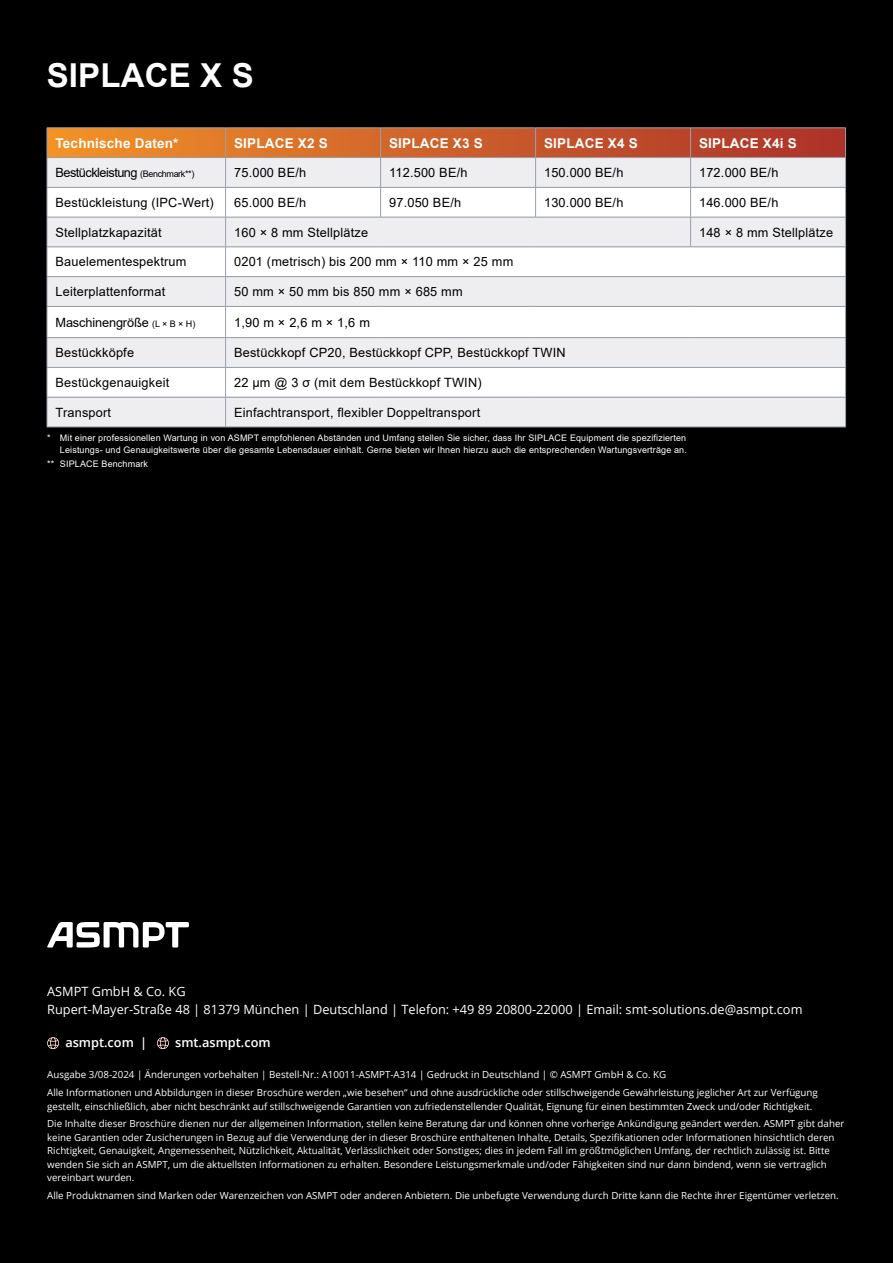
<style>
.page{position:relative;width:893px;height:1263px;background:#000}
.page>*{position:absolute;margin:0;border:0;box-sizing:border-box;transform-origin:0 0}
._01__Headline_22pt_9mm_silver{font:700 33px "Arial";letter-spacing:.005em;color:#fff}
._03__Copy_Roman__9pt_4mm{font:700 13.5px "Arial";letter-spacing:.015em;color:#fff}
._03__Copy_Roman__9pt_4mm-2{font:12.75px "Arial";letter-spacing:.015em;color:#000}
.ASM_Tabellenzeile{font:12.75px "Arial";letter-spacing:.015em;color:#000}
.ASMPT_Credits_Adress{font:12.75px/18px "Open Sans";color:#fff}
._03__Copy_Roman__9pt_4mm-3{font:12.75px "Arial";letter-spacing:-.04em;color:#000}
.ASMPT_URL{font:600 12.75px "Open Sans";color:#fff}
._03__Copy_Roman__9pt_4mm-4{font:12.75px "Arial";letter-spacing:-.01em;color:#000}
.ASMPT_Credits{font:9.75px/13.5px "Open Sans";color:#fff}
.ASM_Tabellenzeile-2{font:9px/12px "Arial";letter-spacing:.015em;color:#fff;text-align:right}
.s1{font-size:9px}
</style>
<div class="page">
<svg style="left:47px;top:922px;width:142px;height:25px"></svg>
<svg style="left:47px;top:1037px;width:12px;height:12px"></svg>
<svg style="left:157px;top:1037px;width:12px;height:12px"></svg>
<svg style="left:48px;top:277px;width:797px;height:29px;fill:#eeeef1"></svg>
<svg style="left:48px;top:218px;width:797px;height:58px;fill:#eeeef1"></svg>
<div style="left:48px;top:307px;width:797px;height:30px;background:#fff"></div>
<hr style="left:47px;top:217px;width:179px;height:1px;background:#98a0aa">
<hr style="left:47px;top:217px;width:1px;height:30px;background:#98a0aa">
<hr style="left:226px;top:217px;width:155px;height:1px;background:#98a0aa">
<hr style="left:225px;top:217px;width:1px;height:30px;background:#98a0aa">
<hr style="left:381px;top:217px;width:155px;height:1px;background:#98a0aa">
<hr style="left:536px;top:217px;width:155px;height:1px;background:#98a0aa">
<hr style="left:691px;top:217px;width:155px;height:1px;background:#98a0aa">
<hr style="left:690px;top:217px;width:1px;height:30px;background:#98a0aa">
<hr style="left:845px;top:217px;width:1px;height:30px;background:#98a0aa">
<hr style="left:47px;top:247px;width:179px;height:1px;background:#98a0aa">
<hr style="left:226px;top:247px;width:155px;height:1px;background:#98a0aa">
<hr style="left:381px;top:247px;width:155px;height:1px;background:#98a0aa">
<hr style="left:536px;top:247px;width:155px;height:1px;background:#98a0aa">
<hr style="left:691px;top:247px;width:155px;height:1px;background:#98a0aa">
<hr style="left:47px;top:276px;width:179px;height:1px;background:#98a0aa">
<svg style="left:47px;top:247px;width:1px;height:59px"></svg>
<hr style="left:226px;top:276px;width:155px;height:1px;background:#98a0aa">
<svg style="left:225px;top:247px;width:1px;height:59px"></svg>
<hr style="left:381px;top:276px;width:155px;height:1px;background:#98a0aa">
<hr style="left:536px;top:276px;width:155px;height:1px;background:#98a0aa">
<hr style="left:691px;top:276px;width:155px;height:1px;background:#98a0aa">
<svg style="left:845px;top:248px;width:1px;height:58px"></svg>
<hr style="left:47px;top:306px;width:179px;height:1px;background:#98a0aa">
<hr style="left:47px;top:307px;width:1px;height:30px;background:#98a0aa">
<hr style="left:226px;top:306px;width:155px;height:1px;background:#98a0aa">
<hr style="left:225px;top:307px;width:1px;height:30px;background:#98a0aa">
<hr style="left:381px;top:306px;width:155px;height:1px;background:#98a0aa">
<hr style="left:536px;top:306px;width:155px;height:1px;background:#98a0aa">
<hr style="left:691px;top:306px;width:155px;height:1px;background:#98a0aa">
<hr style="left:47px;top:337px;width:179px;height:1px;background:#98a0aa">
<hr style="left:226px;top:337px;width:155px;height:1px;background:#98a0aa">
<hr style="left:381px;top:337px;width:155px;height:1px;background:#98a0aa">
<hr style="left:536px;top:337px;width:155px;height:1px;background:#98a0aa">
<hr style="left:691px;top:337px;width:155px;height:1px;background:#98a0aa">
<svg style="left:47px;top:128px;width:799px;height:89px"></svg>
<hr style="left:47px;top:157px;width:179px;height:1px;background:#98a0aa">
<hr style="left:226px;top:157px;width:155px;height:1px;background:#98a0aa">
<hr style="left:381px;top:157px;width:155px;height:1px;background:#98a0aa">
<hr style="left:536px;top:157px;width:155px;height:1px;background:#98a0aa">
<hr style="left:691px;top:157px;width:155px;height:1px;background:#98a0aa">
<hr style="left:47px;top:427px;width:179px;height:1px;background:#98a0aa">
<hr style="left:226px;top:427px;width:155px;height:1px;background:#98a0aa">
<hr style="left:381px;top:427px;width:155px;height:1px;background:#98a0aa">
<hr style="left:536px;top:427px;width:155px;height:1px;background:#98a0aa">
<hr style="left:691px;top:427px;width:155px;height:1px;background:#98a0aa">
<svg style="left:47px;top:338px;width:799px;height:89px"></svg>
<hr style="left:381px;top:367px;width:155px;height:1px;background:#98a0aa">
<hr style="left:536px;top:367px;width:155px;height:1px;background:#98a0aa">
<hr style="left:691px;top:367px;width:155px;height:1px;background:#98a0aa">
<hr style="left:47px;top:397px;width:1px;height:30px;background:#98a0aa">
<hr style="left:225px;top:397px;width:1px;height:30px;background:#98a0aa">
<hr style="left:845px;top:397px;width:1px;height:30px;background:#98a0aa">
<hr style="left:845px;top:307px;width:1px;height:30px;background:#98a0aa">
<p class="_01__Headline_22pt_9mm_silver" style="left:47px;top:53px;width:209px">SIPLACE X S</p>
<p class="_03__Copy_Roman__9pt_4mm" style="left:56px;top:133px;width:125px">Technische Daten*</p>
<p class="_03__Copy_Roman__9pt_4mm" style="left:234px;top:133px;width:95px">SIPLACE X2 S</p>
<p class="_03__Copy_Roman__9pt_4mm" style="left:389px;top:133px;width:95px">SIPLACE X3 S</p>
<p class="_03__Copy_Roman__9pt_4mm" style="left:544px;top:133px;width:95px">SIPLACE X4 S</p>
<p class="_03__Copy_Roman__9pt_4mm" style="left:699px;top:133px;width:99px">SIPLACE X4i S</p>
<p class="_03__Copy_Roman__9pt_4mm-3" style="left:56px;top:164px;width:140px">Bestückleistung <span class="s1">(Benchmark**)</span></p>
<p class="_03__Copy_Roman__9pt_4mm-2" style="left:234px;top:164px;width:74px">75.000 BE/h</p>
<p class="_03__Copy_Roman__9pt_4mm-2" style="left:389px;top:164px;width:80px">112.500 BE/h</p>
<p class="_03__Copy_Roman__9pt_4mm-2" style="left:544px;top:164px;width:81px">150.000 BE/h</p>
<p class="_03__Copy_Roman__9pt_4mm-2" style="left:699px;top:164px;width:81px">172.000 BE/h</p>
<p class="ASM_Tabellenzeile" style="left:56px;top:194px;width:160px">Bestückleistung (IPC-Wert)</p>
<p class="_03__Copy_Roman__9pt_4mm-2" style="left:234px;top:194px;width:74px">65.000 BE/h</p>
<p class="_03__Copy_Roman__9pt_4mm-2" style="left:389px;top:194px;width:74px">97.050 BE/h</p>
<p class="_03__Copy_Roman__9pt_4mm-2" style="left:544px;top:194px;width:81px">130.000 BE/h</p>
<p class="_03__Copy_Roman__9pt_4mm-2" style="left:699px;top:194px;width:81px">146.000 BE/h</p>
<p class="ASM_Tabellenzeile" style="left:56px;top:223px;width:108px">Stellplatzkapazität</p>
<p class="_03__Copy_Roman__9pt_4mm-2" style="left:234px;top:223px;width:136px">160 × 8 mm Stellplätze</p>
<p class="_03__Copy_Roman__9pt_4mm-2" style="left:699px;top:223px;width:136px">148 × 8 mm Stellplätze</p>
<p class="_03__Copy_Roman__9pt_4mm-2" style="left:56px;top:253px;width:132px">Bauelementespektrum</p>
<p class="_03__Copy_Roman__9pt_4mm-2" style="left:234px;top:253px;width:281px">0201 (metrisch) bis 200 mm × 110 mm × 25 mm</p>
<p class="ASM_Tabellenzeile" style="left:56px;top:283px;width:111px">Leiterplattenformat</p>
<p class="_03__Copy_Roman__9pt_4mm-2" style="left:234px;top:283px;width:230px">50 mm × 50 mm bis 850 mm × 685 mm</p>
<p class="_03__Copy_Roman__9pt_4mm-4" style="left:56px;top:313px;width:141px">Maschinengröße <span class="s1">(L × B × H)</span></p>
<p class="_03__Copy_Roman__9pt_4mm-2" style="left:234px;top:313px;width:137px">1,90 m × 2,6 m × 1,6 m</p>
<p class="_03__Copy_Roman__9pt_4mm-2" style="left:56px;top:344px;width:80px">Bestückköpfe</p>
<p class="_03__Copy_Roman__9pt_4mm-2" style="left:234px;top:344px;width:333px">Bestückkopf CP20, Bestückkopf CPP, Bestückkopf TWIN</p>
<p class="ASM_Tabellenzeile" style="left:56px;top:374px;width:115px">Bestückgenauigkeit</p>
<p class="ASM_Tabellenzeile" style="left:234px;top:374px;width:249px">22 µm @ 3 σ (mit dem Bestückkopf TWIN)</p>
<p class="ASM_Tabellenzeile" style="left:56px;top:403px;width:57px">Transport</p>
<p class="ASM_Tabellenzeile" style="left:234px;top:403px;width:248px">Einfachtransport, flexibler Doppeltransport</p>
<p class="ASM_Tabellenzeile-2" style="left:47px;top:431px;width:641px">* Mit einer professionellen Wartung in von ASMPT empfohlenen Abständen und Umfang stellen Sie sicher, dass Ihr SIPLACE Equipment die spezifizierten<br>Leistungs- und Genauigkeitswerte über die gesamte Lebensdauer einhält. Gerne bieten wir Ihnen hierzu auch die entsprechenden Wartungsverträge an.</p>
<p class="ASM_Tabellenzeile-2" style="left:47px;top:457px;width:102px">** SIPLACE Benchmark</p>
<p class="ASMPT_Credits_Adress" style="left:47px;top:981px;width:757px">ASMPT GmbH &amp; Co. KG<br>Rupert-Mayer-Straße 48 | 81379 München | Deutschland | Telefon: +49 89 20800-22000 | Email: smt-solutions.de@asmpt.com</p>
<p class="ASMPT_URL" style="left:65px;top:1033px;width:83px">asmpt.com |</p>
<p class="ASMPT_URL" style="left:175px;top:1033px;width:97px">smt.asmpt.com</p>
<p class="ASMPT_Credits" style="left:47px;top:1068px;width:621px">Ausgabe 3/08-2024 | Änderungen vorbehalten | Bestell-Nr.: A10011-ASMPT-A314 | Gedruckt in Deutschland | © ASMPT GmbH &amp; Co. KG</p>
<p class="ASMPT_Credits" style="left:47px;top:1086px;width:772px">Alle Informationen und Abbildungen in dieser Broschüre werden „wie besehen“ und ohne ausdrückliche oder stillschweigende Gewährleistung jeglicher Art zur Verfügung gestellt, einschließlich, aber nicht beschränkt auf stillschweigende Garantien von zufriedenstellender Qualität, Eignung für einen bestimmten Zweck und/oder Richtigkeit.</p>
<p class="ASMPT_Credits" style="left:47px;top:1117px;width:799px">Die Inhalte dieser Broschüre dienen nur der allgemeinen Information, stellen keine Beratung dar und können ohne vorherige Ankündigung geändert werden. ASMPT gibt daher keine Garantien oder Zusicherungen in Bezug auf die Verwendung der in dieser Broschüre enthaltenen Inhalte, Details, Spezifikationen oder Informationen hinsichtlich deren Richtigkeit, Genauigkeit, Angemessenheit, Nützlichkeit, Aktualität, Verlässlichkeit oder Sonstiges; dies in jedem Fall im größtmöglichen Umfang, der rechtlich zulässig ist. Bitte wenden Sie sich an ASMPT, um die aktuellsten Informationen zu erhalten. Besondere Leistungsmerkmale und/oder Fähigkeiten sind nur dann bindend, wenn sie vertraglich vereinbart wurden.</p>
<p class="ASMPT_Credits" style="left:47px;top:1189px;width:793px">Alle Produktnamen sind Marken oder Warenzeichen von ASMPT oder anderen Anbietern. Die unbefugte Verwendung durch Dritte kann die Rechte ihrer Eigentümer verletzen.</p>
</div>
